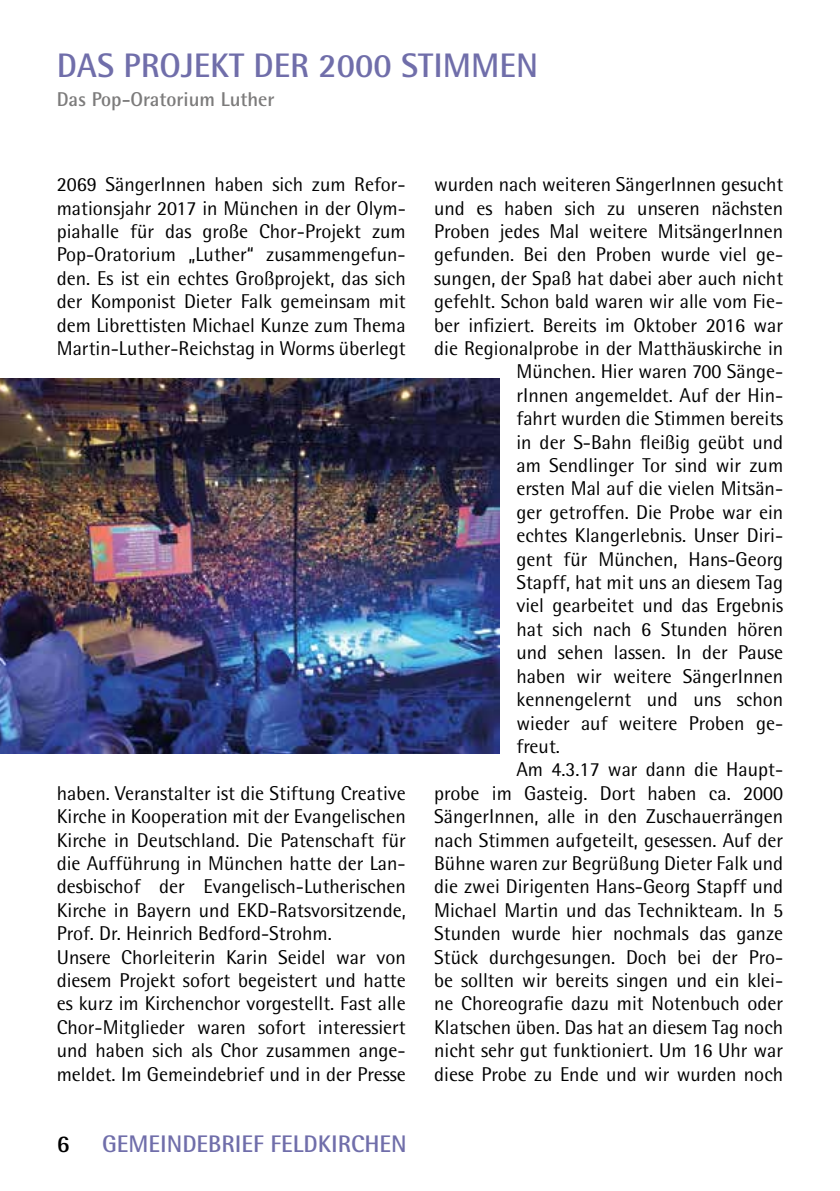
<style>
.page{position:relative;width:840px;height:1191px;background:#fff}
.page>*{position:absolute;margin:0;border:0;box-sizing:border-box;transform-origin:0 0}
.t1{font:700 34px "Rotis Semi Sans";color:#706eaa}
.t2{font:700 24px "Rotis Semi Sans";color:#706eaa}
.t3{font:700 24px "Rotis Semi Sans";color:#000}
.t4{font:20px/23.4px "Rotis Semi Sans";color:#000;text-align:justify}
.t5{font:700 20px "Rotis Semi Sans";color:#7c7b7b}
</style>
<div class="page">
<img style="left:0;top:378px;width:499px;height:375px">
<h1 class="t1" style="left:57px;top:44px;width:482px">DAS PROJEKT DER 2000 STIMMEN</h1>
<p class="t5" style="left:57px;top:87px;width:219px">Das Pop-Oratorium Luther</p>
<p class="t4" style="left:57px;top:172px;width:350px">2069 SängerInnen haben sich zum Refor&shy;mationsjahr 2017 in München in der Olym&shy;piahalle für das große Chor-Projekt zum Pop-Oratorium „Luther“ zusammengefun&shy;den. Es ist ein echtes Großprojekt, das sich der Komponist Dieter Falk gemeinsam mit dem Librettisten Michael Kunze zum Thema Martin-Luther-Reichstag in Worms überlegt</p>
<p class="t4" style="left:57px;top:781px;width:350px;text-align:left">haben. Veranstalter ist die Stiftung Creative Kirche in Kooperation mit der Evangelischen Kirche in Deutschland. Die Patenschaft für die Aufführung in München hatte der Lan&shy;desbischof der Evangelisch-Lutherischen Kirche in Bayern und EKD-Ratsvorsitzende, Prof. Dr. Heinrich Bedford-Strohm.<br>Unsere Chorleiterin Karin Seidel war von diesem Projekt sofort begeistert und hatte es kurz im Kirchenchor vorgestellt. Fast alle Chor-Mitglieder waren sofort interessiert und haben sich als Chor zusammen ange&shy;meldet. Im Gemeindebrief und in der Presse</p>
<p class="t3" style="left:57px;top:1129px;width:14px">6</p>
<p class="t2" style="left:102px;top:1129px;width:306px">GEMEINDEBRIEF FELDKIRCHEN</p>
<p class="t4" style="left:434px;top:172px;width:350px">wurden nach weiteren SängerInnen gesucht</p>
<p class="t4" style="left:434px;top:196px;width:350px">und es haben sich zu unseren nächsten</p>
<p class="t4" style="left:434px;top:219px;width:350px">Proben jedes Mal weitere MitsängerInnen</p>
<p class="t4" style="left:434px;top:243px;width:350px">gefunden. Bei den Proben wurde viel ge-</p>
<p class="t4" style="left:434px;top:266px;width:350px">sungen, der Spaß hat dabei aber auch nicht</p>
<p class="t4" style="left:434px;top:289px;width:350px">gefehlt. Schon bald waren wir alle vom Fie-</p>
<p class="t4" style="left:434px;top:313px;width:350px">ber infiziert. Bereits im Oktober 2016 war</p>
<p class="t4" style="left:434px;top:336px;width:350px">die Regionalprobe in der Matthäuskirche in</p>
<p class="t4" style="left:516px;top:360px;width:268px">München. Hier waren 700 Sänge-</p>
<p class="t4" style="left:516px;top:383px;width:268px">rInnen angemeldet. Auf der Hin-</p>
<p class="t4" style="left:516px;top:406px;width:268px">fahrt wurden die Stimmen bereits</p>
<p class="t4" style="left:516px;top:430px;width:268px">in der S-Bahn fleißig geübt und</p>
<p class="t4" style="left:516px;top:453px;width:268px">am Sendlinger Tor sind wir zum</p>
<p class="t4" style="left:516px;top:477px;width:268px">ersten Mal auf die vielen Mitsän-</p>
<p class="t4" style="left:516px;top:500px;width:268px">ger getroffen. Die Probe war ein</p>
<p class="t4" style="left:516px;top:523px;width:268px">echtes Klangerlebnis. Unser Diri-</p>
<p class="t4" style="left:516px;top:547px;width:268px">gent für München, Hans-Georg</p>
<p class="t4" style="left:516px;top:570px;width:268px">Stapff, hat mit uns an diesem Tag</p>
<p class="t4" style="left:516px;top:594px;width:268px">viel gearbeitet und das Ergebnis</p>
<p class="t4" style="left:516px;top:617px;width:268px">hat sich nach 6 Stunden hören</p>
<p class="t4" style="left:516px;top:640px;width:268px">und sehen lassen. In der Pause</p>
<p class="t4" style="left:516px;top:664px;width:268px">haben wir weitere SängerInnen</p>
<p class="t4" style="left:516px;top:687px;width:268px">kennengelernt und uns schon</p>
<p class="t4" style="left:516px;top:711px;width:268px">wieder auf weitere Proben ge-</p>
<p class="t4" style="left:516px;top:734px;width:45px">freut.</p>
<p class="t4" style="left:516px;top:757px;width:268px">Am 4.3.17 war dann die Haupt-</p>
<p class="t4" style="left:434px;top:781px;width:350px">probe im Gasteig. Dort haben ca. 2000</p>
<p class="t4" style="left:434px;top:804px;width:350px">SängerInnen, alle in den Zuschauerrängen</p>
<p class="t4" style="left:434px;top:828px;width:350px">nach Stimmen aufgeteilt, gesessen. Auf der</p>
<p class="t4" style="left:434px;top:851px;width:350px">Bühne waren zur Begrüßung Dieter Falk und</p>
<p class="t4" style="left:434px;top:874px;width:350px">die zwei Dirigenten Hans-Georg Stapff und</p>
<p class="t4" style="left:434px;top:898px;width:350px">Michael Martin und das Technikteam. In 5</p>
<p class="t4" style="left:434px;top:921px;width:350px">Stunden wurde hier nochmals das ganze</p>
<p class="t4" style="left:434px;top:945px;width:350px">Stück durchgesungen. Doch bei der Pro-</p>
<p class="t4" style="left:434px;top:968px;width:350px">be sollten wir bereits singen und ein klei-</p>
<p class="t4" style="left:434px;top:991px;width:350px">ne Choreografie dazu mit Notenbuch oder</p>
<p class="t4" style="left:434px;top:1015px;width:350px">Klatschen üben. Das hat an diesem Tag noch</p>
<p class="t4" style="left:434px;top:1038px;width:350px">nicht sehr gut funktioniert. Um 16 Uhr war</p>
<p class="t4" style="left:434px;top:1062px;width:350px">diese Probe zu Ende und wir wurden noch</p>
</div>
